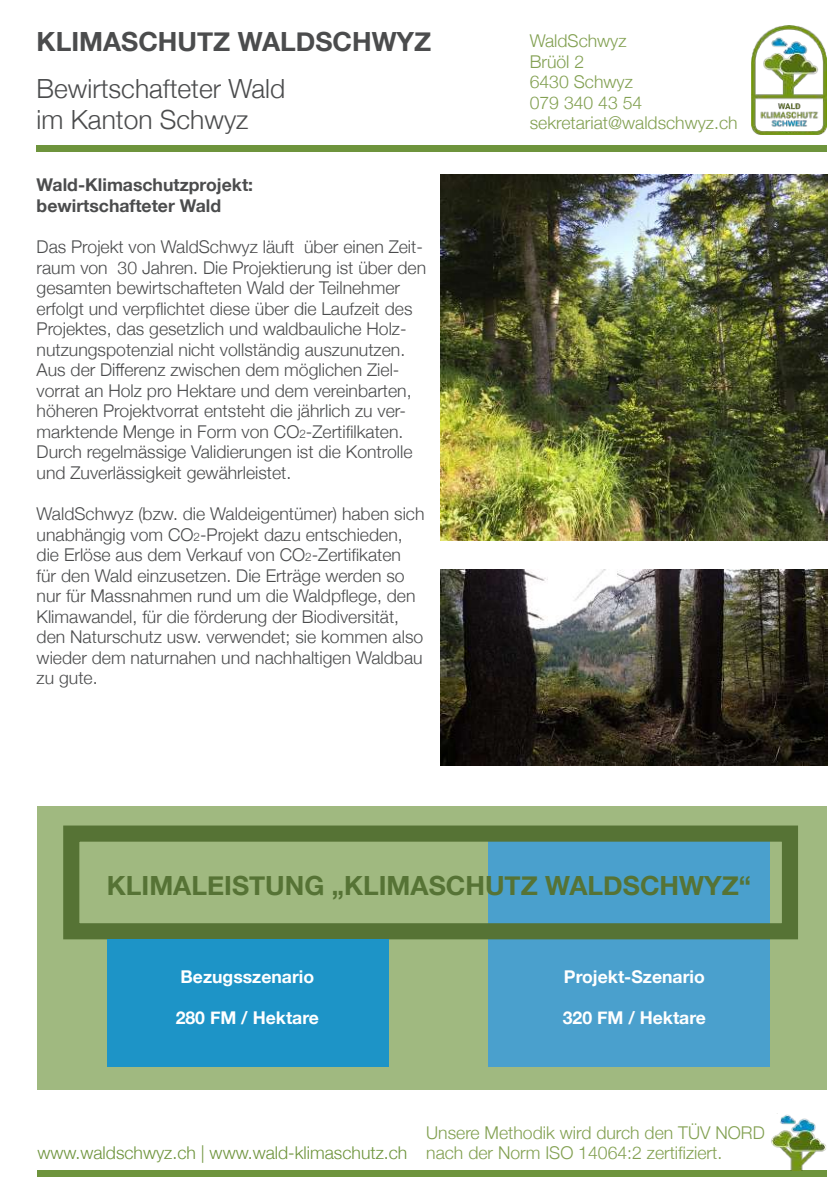
<style>
.page{position:relative;width:840px;height:1191px;background:#fff}
.page>*{position:absolute;margin:0;border:0;box-sizing:border-box;transform-origin:0 0}
.t1{font:700 26.4px "Helvetica Neue";color:#567335}
.t2{font:300 26.4px/30.8px "Helvetica Neue";color:#4b4c4d}
.t3{font:700 26.4px "Helvetica Neue";color:#4b4c4d}
.t4{font:300 17.6px/20.6px "Helvetica Neue";color:#4b4c4d}
.t5{font:300 17.6px/20.6px "Helvetica Neue";color:#82a051}
.t6{font:700 17.6px "Helvetica Neue";color:#fff}
.t7{font:700 17.6px/20.6px "Helvetica Neue";color:#4b4c4d}
.t8{font:300 17.6px "Helvetica Neue";color:#6e943c}
.s1{font-size:11.8px}
</style>
<div class="page">
<div style="left:37px;top:1170px;width:789px;height:6px;background:#6e943c"></div>
<div style="left:37px;top:145px;width:789px;height:6px;background:#6e943c"></div>
<img style="left:751px;top:25px;width:75px;height:110px">
<img style="left:440px;top:174px;width:386px;height:366px">
<div style="left:37px;top:806px;width:789px;height:283px;background:#a0b980"></div>
<img style="left:771px;top:1113px;width:55px;height:57px">
<div style="left:809px;top:1101px;width:30px;height:26px;background:#fff;border-radius:50%"></div>
<div style="left:750px;top:1110px;width:30px;height:17px;background:#fff;border-radius:50%"></div>
<div style="left:488px;top:841px;width:281px;height:226px;background:#4aa0cd"></div>
<div style="left:63px;top:825px;width:734px;height:114px;border:16px solid #567335"></div>
<div style="left:107px;top:939px;width:281px;height:128px;background:#1d94c7"></div>
<img style="left:440px;top:570px;width:386px;height:195px">
<h1 class="t3" style="left:37px;top:21px;width:396px">KLIMASCHUTZ WALDSCHWYZ</h1>
<h1 class="t2" style="left:37px;top:71px;width:250px">Bewirtschafteter Wald im Kanton Schwyz</h1>
<p class="t7" style="left:37px;top:175px;width:218px">Wald-Klimaschutzprojekt: bewirtschafteter Wald</p>
<p class="t4" style="left:37px;top:235px;width:391px">Das Projekt von WaldSchwyz läuft über einen Zeit&shy;raum von 30 Jahren. Die Projektierung ist über den gesamten bewirtschafteten Wald der Teilnehmer erfolgt und verpflichtet diese über die Laufzeit des Projektes, das gesetzlich und waldbauliche Holz&shy;nutzungspotenzial nicht vollständig auszunutzen.<br>Aus der Differenz zwischen dem möglichen Ziel&shy;vorrat an Holz pro Hektare und dem vereinbarten, höheren Projektvorrat entsteht die jährlich zu ver&shy;marktende Menge in Form von CO<span class="s1">2</span>-Zertifilkaten.<br>Durch regelmässige Validierungen ist die Kontrolle und Zuverlässigkeit gewährleistet.</p>
<p class="t4" style="left:37px;top:502px;width:389px">WaldSchwyz (bzw. die Waldeigentümer) haben sich unabhängig vom CO<span class="s1">2</span>-Projekt dazu entschieden, die Erlöse aus dem Verkauf von CO<span class="s1">2</span>-Zertifikaten für den Wald einzusetzen. Die Erträge werden so nur für Massnahmen rund um die Waldpflege, den Klimawandel, für die förderung der Biodiversität, den Naturschutz usw. verwendet; sie kommen also wieder dem naturnahen und nachhaltigen Waldbau zu gute.</p>
<p class="t5" style="left:529px;top:29px;width:209px">WaldSchwyz<br>Brüöl 2<br>6430 Schwyz<br>079 340 43 54 sekretariat@waldschwyz.ch</p>
<h1 class="t1" style="left:107px;top:865px;width:645px">KLIMALEISTUNG „KLIMASCHUTZ WALDSCHWYZ“</h1>
<p class="t6" style="left:180px;top:962px;width:135px">Bezugsszenario</p>
<p class="t6" style="left:176px;top:1003px;width:145px">280 FM / Hektare</p>
<p class="t6" style="left:563px;top:962px;width:142px">Projekt-Szenario</p>
<p class="t6" style="left:562px;top:1003px;width:145px">320 FM / Hektare</p>
<p class="t8" style="left:37px;top:1138px;width:371px">www.waldschwyz.ch | www.wald-klimaschutz.ch</p>
<p class="t5" style="left:426px;top:1120px;width:340px">Unsere Methodik wird durch den TÜV NORD nach der Norm ISO 14064:2 zertifiziert.</p>
</div>
